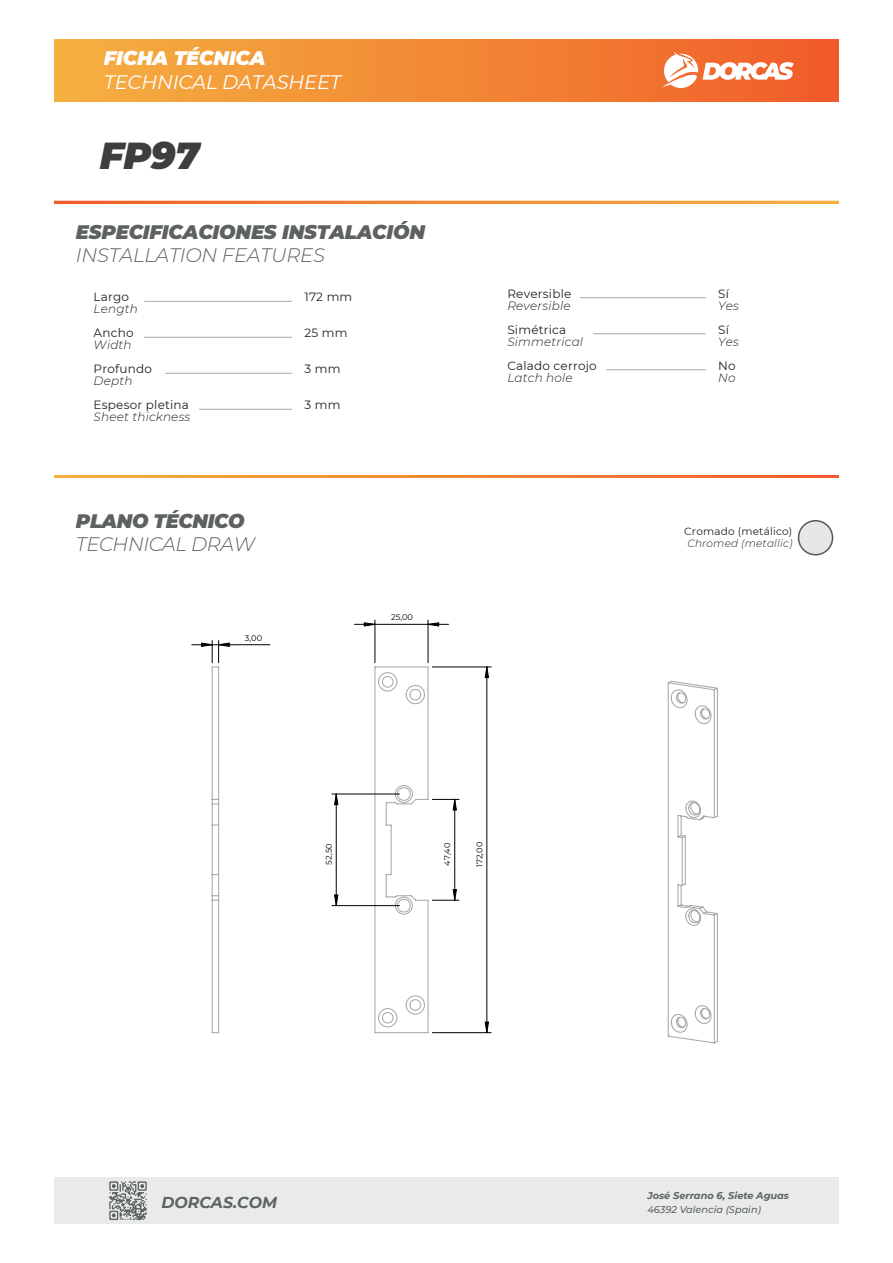
<style>
.page{position:relative;width:893px;height:1263px;background:#fff}
.page>*{position:absolute;margin:0;border:0;box-sizing:border-box;transform-origin:0 0}
.t1{font:italic 900 37.5px "Montserrat";color:#3c3e40}
.t2{font:italic 900 19.5px "Montserrat";letter-spacing:-.01em;color:#5d6161}
.t3{font:italic 300 19.5px "Montserrat";letter-spacing:-.01em;color:#5d6161}
.t4{font:italic 19.5px "Montserrat";letter-spacing:-.01em;color:#fff}
.t5{font:italic 900 19.5px "Montserrat";letter-spacing:-.01em;color:#fff}
.t6{font:italic 700 15.75px "Montserrat";color:#5e6262}
.t7{font:12px "Montserrat";letter-spacing:.015em;color:#231f20}
.t8{font:italic 300 12px "Montserrat";letter-spacing:.015em;color:#231f20}
.t9{font:10.5px "Montserrat";letter-spacing:.015em;color:#231f20}
.t10{font:italic 300 10.5px "Montserrat";letter-spacing:.015em;color:#231f20}
.t11{font:italic 700 9.75px "Montserrat";color:#5e6262}
.t12{font:italic 500 9.75px "Montserrat";color:#5e6262}
.t13{font:8.25px "Montserrat";color:#000001}
</style>
<div class="page">
<hr style="left:144px;top:301px;width:148px;height:1px;background:#afb3b3">
<hr style="left:144px;top:337px;width:148px;height:1px;background:#afb3b3">
<hr style="left:165px;top:373px;width:127px;height:1px;background:#afb3b3">
<div style="left:54px;top:1178px;width:785px;height:46px;background:#e8ebe8"></div>
<img style="left:55px;top:201px;width:784px;height:3px">
<img style="left:54px;top:39px;width:785px;height:63px">
<svg style="left:661px;top:52px;width:133px;height:39px"></svg>
<svg style="left:109px;top:1181px;width:38px;height:39px"></svg>
<hr style="left:593px;top:333px;width:113px;height:1px;background:#afb3b3">
<hr style="left:580px;top:297px;width:126px;height:1px;background:#afb3b3">
<img style="left:54px;top:475px;width:785px;height:3px">
<hr style="left:199px;top:409px;width:93px;height:1px;background:#afb3b3">
<hr style="left:606px;top:369px;width:100px;height:1px;background:#afb3b3">
<div style="left:798px;top:521px;width:34px;height:34px;background:#e6e7e9;border-radius:50%"></div>
<div style="left:798px;top:520px;width:35px;height:35px;border:2px solid #57585a;border-radius:50%"></div>
<hr style="left:212px;top:900px;width:1px;height:133px;background:#a8a9ad">
<hr style="left:218px;top:900px;width:1px;height:133px;background:#a8a9ad">
<hr style="left:212px;top:667px;width:1px;height:132px;background:#a8a9ad">
<hr style="left:218px;top:667px;width:1px;height:132px;background:#a8a9ad">
<hr style="left:212px;top:825px;width:1px;height:49px;background:#a8a9ad">
<hr style="left:218px;top:825px;width:1px;height:49px;background:#a8a9ad">
<svg style="left:212px;top:874px;width:7px;height:27px"></svg>
<svg style="left:212px;top:799px;width:7px;height:26px"></svg>
<svg style="left:667px;top:680px;width:51px;height:364px"></svg>
<hr style="left:428px;top:620px;width:1px;height:43px;background:#000001">
<hr style="left:375px;top:620px;width:1px;height:43px;background:#000001">
<hr style="left:219px;top:644px;width:51px;height:1px;background:#000001">
<hr style="left:332px;top:794px;width:68px;height:1px;background:#000001">
<hr style="left:332px;top:905px;width:68px;height:1px;background:#000001">
<hr style="left:432px;top:666px;width:59px;height:1px;background:#000001">
<hr style="left:432px;top:1032px;width:59px;height:1px;background:#000001">
<svg style="left:355px;top:622px;width:94px;height:5px"></svg>
<svg style="left:192px;top:640px;width:38px;height:27px"></svg>
<svg style="left:334px;top:793px;width:5px;height:113px"></svg>
<svg style="left:374px;top:666px;width:115px;height:368px"></svg>
<h2 class="t5" style="left:104px;top:44px;width:163px">FICHA TÉCNICA</h2>
<h2 class="t4" style="left:104px;top:69px;width:239px">TECHNICAL DATASHEET</h2>
<h1 class="t1" style="left:100px;top:127px;width:101px">FP97</h1>
<h2 class="t2" style="left:76px;top:217px;width:351px">ESPECIFICACIONES INSTALACIÓN</h2>
<h2 class="t3" style="left:76px;top:242px;width:250px">INSTALLATION FEATURES</h2>
<p class="t7" style="left:94px;top:289px;width:37px">Largo</p>
<p class="t8" style="left:94px;top:301px;width:46px">Length</p>
<p class="t7" style="left:94px;top:325px;width:41px">Ancho</p>
<p class="t8" style="left:94px;top:337px;width:40px">Width</p>
<p class="t7" style="left:94px;top:361px;width:60px">Profundo</p>
<p class="t8" style="left:94px;top:373px;width:40px">Depth</p>
<p class="t7" style="left:94px;top:397px;width:97px">Espesor pletina</p>
<p class="t8" style="left:94px;top:409px;width:98px">Sheet thickness</p>
<h2 class="t2" style="left:76px;top:506px;width:170px">PLANO TÉCNICO</h2>
<h2 class="t3" style="left:76px;top:531px;width:181px">TECHNICAL DRAW</h2>
<p class="t13" style="left:245px;top:632px;width:19px">3,00</p>
<p class="t7" style="left:304px;top:289px;width:49px">172 mm</p>
<p class="t7" style="left:304px;top:325px;width:45px">25 mm</p>
<p class="t7" style="left:304px;top:361px;width:37px">3 mm</p>
<p class="t7" style="left:304px;top:397px;width:37px">3 mm</p>
<p class="t13" style="left:391px;top:612px;width:24px">25,00</p>
<p class="t7" style="left:507px;top:285px;width:66px">Reversible</p>
<p class="t8" style="left:507px;top:297px;width:65px">Reversible</p>
<p class="t7" style="left:507px;top:321px;width:60px">Simétrica</p>
<p class="t8" style="left:507px;top:333px;width:77px">Simmetrical</p>
<p class="t7" style="left:507px;top:357px;width:91px">Calado cerrojo</p>
<p class="t8" style="left:507px;top:369px;width:67px">Latch hole</p>
<p class="t13" style="left:323px;top:864px;width:23px;rotate:-90deg">52,50</p>
<p class="t13" style="left:442px;top:866px;width:24px;rotate:-90deg">47,40</p>
<p class="t13" style="left:474px;top:867px;width:27px;rotate:-90deg">172,00</p>
<p class="t7" style="left:718px;top:285px;width:12px">Sí</p>
<p class="t8" style="left:718px;top:297px;width:22px">Yes</p>
<p class="t7" style="left:718px;top:321px;width:12px">Sí</p>
<p class="t8" style="left:718px;top:333px;width:22px">Yes</p>
<p class="t7" style="left:718px;top:357px;width:19px">No</p>
<p class="t8" style="left:718px;top:369px;width:19px">No</p>
<p class="t9" style="left:684px;top:524px;width:110px">Cromado (metálico)</p>
<p class="t10" style="left:687px;top:536px;width:107px">Chromed (metallic)</p>
<h3 class="t6" style="left:161px;top:1191px;width:117px">DORCAS.COM</h3>
<p class="t11" style="left:647px;top:1188px;width:143px">José Serrano 6, Siete Aguas</p>
<p class="t12" style="left:647px;top:1202px;width:115px">46392 Valencia (Spain)</p>
</div>
